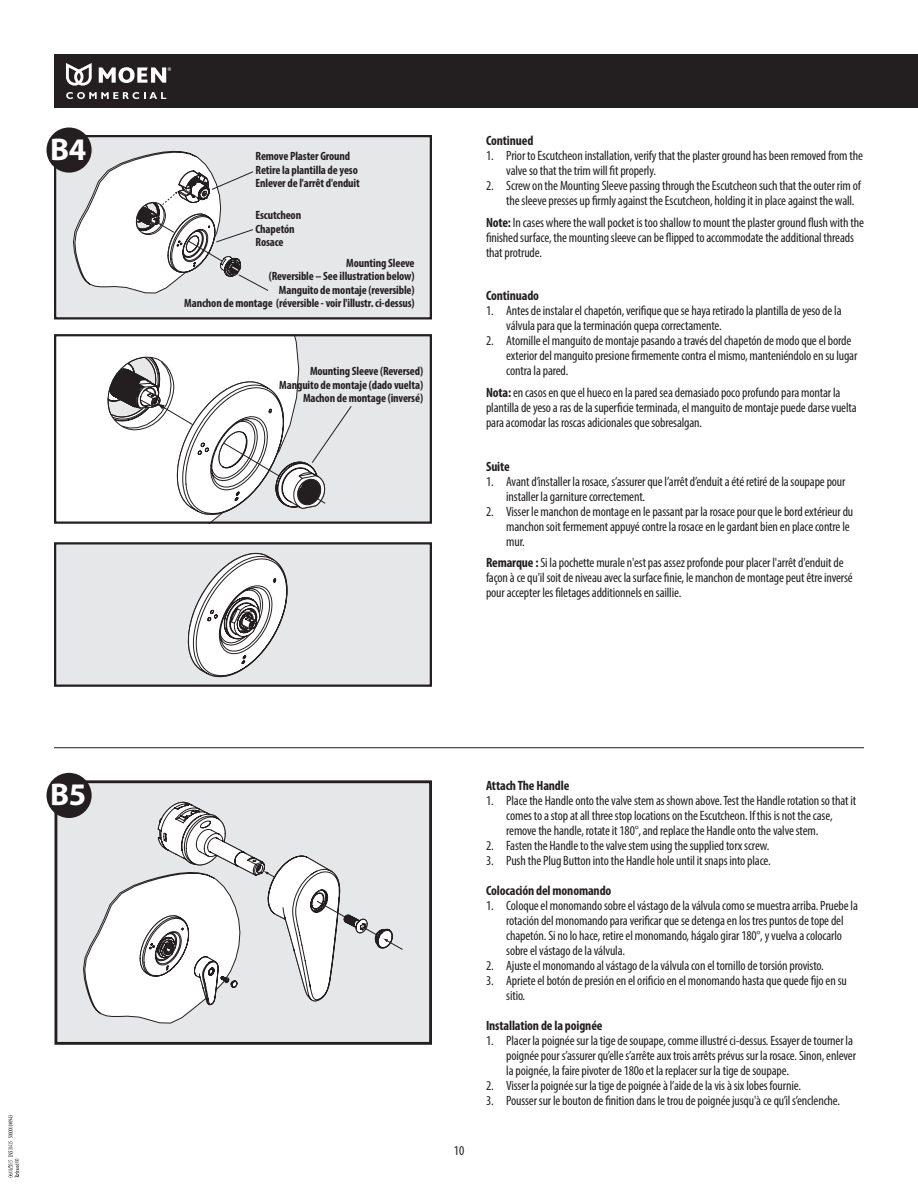
<style>
.page{position:relative;width:918px;height:1188px;background:#fff}
.page>*{position:absolute;margin:0;border:0;box-sizing:border-box;transform-origin:0 0}
.t1{font:700 31.5px "Myriad Pro";color:#fff}
.t2{font:condensed 13.5px/15px "Myriad Pro";letter-spacing:-.01em;color:#231f20}
.t3{font:700 condensed 13.5px "Myriad Pro";letter-spacing:-.01em;color:#231f20}
.t4{font:700 condensed 12px/13.5px "Myriad Pro";letter-spacing:-.01em;color:#231f20}
.s1{font-weight:700}
</style>
<div class="page">
<div style="left:54px;top:54px;width:864px;height:54px;background:#231f20"></div>
<svg style="left:99px;top:67px;width:72px;height:16px"></svg>
<svg style="left:66px;top:92px;width:100px;height:7px"></svg>
<svg style="left:66px;top:63px;width:26px;height:23px"></svg>
<div style="left:56px;top:782px;width:375px;height:261px;background:#e6e7e9"></div>
<svg style="left:83px;top:802px;width:320px;height:221px"></svg>
<div style="left:55px;top:780px;width:377px;height:265px;border:3px solid #231f20"></div>
<div style="left:55px;top:543px;width:376px;height:143px;background:#e6e7e9"></div>
<svg style="left:187px;top:553px;width:101px;height:124px"></svg>
<div style="left:54px;top:542px;width:378px;height:145px;border:2px solid #231f20"></div>
<div style="left:55px;top:335px;width:376px;height:188px;background:#e6e7e9"></div>
<div style="left:57px;top:337px;width:241px;height:184px;background:#fff"></div>
<div style="left:54px;top:334px;width:378px;height:190px;border:2px solid #231f20"></div>
<div style="left:55px;top:136px;width:376px;height:182px;background:#e6e7e9"></div>
<div style="left:54px;top:135px;width:378px;height:185px;border:2px solid #231f20"></div>
<svg style="left:73px;top:151px;width:196px;height:142px"></svg>
<svg style="left:104px;top:356px;width:248px;height:159px"></svg>
<div style="left:256px;top:151px;width:137px;height:41px;background:#e6e7e9"></div>
<div style="left:46px;top:128px;width:46px;height:45px;background:#231f20;border-radius:50%"></div>
<div style="left:46px;top:773px;width:46px;height:45px;background:#231f20;border-radius:50%"></div>
<hr style="left:54px;top:747px;width:810px;height:1px;background:#231f20">
<svg style="left:8px;top:1115px;width:11px;height:62px"></svg>
<h1 class="t1" style="left:50px;top:129px;width:38px">B4</h1>
<h1 class="t1" style="left:50px;top:774px;width:38px">B5</h1>
<p class="t4" style="left:256px;top:149px;width:106px">Remove Plaster Ground<br>Retire la plantilla de yeso<br>Enlever de l'arrêt d'enduit</p>
<p class="t4" style="left:256px;top:208px;width:47px">Escutcheon<br>Chapetón<br>Rosace</p>
<p class="t4" style="left:184px;top:256px;width:232px;text-align:right">Mounting Sleeve<br>(Reversible – See illustration below)<br>Manguito de montaje (reversible)<br>Manchon de montage (réversible - voir l'illustr. ci-dessus)</p>
<p class="t4" style="left:279px;top:364px;width:145px;text-align:right">Mounting Sleeve (Reversed)<br>Manguito de montaje (dado vuelta)<br>Machon de montage (inversé)</p>
<p class="t3" style="left:486px;top:132px;width:49px">Continued</p>
<p class="t2" style="left:506px;top:148px;width:358px;text-indent:-20px">1. Prior to Escutcheon installation, verify that the plaster ground has been removed from the valve so that the trim will fit properly.</p>
<p class="t2" style="left:506px;top:178px;width:356px;text-indent:-20px">2. Screw on the Mounting Sleeve passing through the Escutcheon such that the outer rim of the sleeve presses up firmly against the Escutcheon, holding it in place against the wall.</p>
<p class="t2" style="left:486px;top:215px;width:379px"><span class="s1">Note:</span> In cases where the wall pocket is too shallow to mount the plaster ground flush with the finished surface, the mounting sleeve can be flipped to accommodate the additional threads that protrude.</p>
<p class="t3" style="left:486px;top:287px;width:55px">Continuado</p>
<p class="t2" style="left:506px;top:303px;width:337px;text-indent:-20px">1. Antes de instalar el chapetón, verifique que se haya retirado la plantilla de yeso de la válvula para que la terminación quepa correctamente.</p>
<p class="t2" style="left:506px;top:333px;width:353px;text-indent:-20px">2. Atornille el manguito de montaje pasando a través del chapetón de modo que el borde exterior del manguito presione firmemente contra el mismo, manteniéndolo en su lugar contra la pared.</p>
<p class="t2" style="left:486px;top:385px;width:372px"><span class="s1">Nota:</span> en casos en que el hueco en la pared sea demasiado poco profundo para montar la plantilla de yeso a ras de la superficie terminada, el manguito de montaje puede darse vuelta para acomodar las roscas adicionales que sobresalgan.</p>
<p class="t3" style="left:486px;top:458px;width:25px">Suite</p>
<p class="t2" style="left:506px;top:473px;width:341px;text-indent:-20px">1. Avant d’installer la rosace, s’assurer que l’arrêt d’enduit a été retiré de la soupape pour installer la garniture correctement.</p>
<p class="t2" style="left:506px;top:503px;width:349px;text-indent:-20px">2. Visser le manchon de montage en le passant par la rosace pour que le bord extérieur du manchon soit fermement appuyé contre la rosace en le gardant bien en place contre le mur.</p>
<p class="t2" style="left:486px;top:555px;width:368px"><span class="s1">Remarque :</span> Si la pochette murale n'est pas assez profonde pour placer l'arrêt d'enduit de façon à ce qu'il soit de niveau avec la surface finie, le manchon de montage peut être inversé pour accepter les filetages additionnels en saillie.</p>
<p class="t2" style="left:454px;top:1143px;width:12px">10</p>
<p class="t3" style="left:486px;top:777px;width:85px">Attach The Handle</p>
<p class="t2" style="left:506px;top:793px;width:352px;text-indent:-20px">1. Place the Handle onto the valve stem as shown above. Test the Handle rotation so that it comes to a stop at all three stop locations on the Escutcheon. If this is not the case, remove the handle, rotate it 180°, and replace the Handle onto the valve stem.</p>
<p class="t2" style="left:486px;top:838px;width:285px">2. Fasten the Handle to the valve stem using the supplied torx screw.</p>
<p class="t2" style="left:486px;top:853px;width:286px">3. Push the Plug Button into the Handle hole until it snaps into place.</p>
<p class="t3" style="left:486px;top:882px;width:127px">Colocación del monomando</p>
<p class="t2" style="left:506px;top:898px;width:353px;text-indent:-20px">1. Coloque el monomando sobre el vástago de la válvula como se muestra arriba. Pruebe la rotación del monomando para verificar que se detenga en los tres puntos de tope del chapetón. Si no lo hace, retire el monomando, hágalo girar 180°, y vuelva a colocarlo sobre el vástago de la válvula.</p>
<p class="t2" style="left:486px;top:958px;width:339px">2. Ajuste el monomando al vástago de la válvula con el tornillo de torsión provisto.</p>
<p class="t2" style="left:506px;top:973px;width:342px;text-indent:-20px">3. Apriete el botón de presión en el orificio en el monomando hasta que quede fijo en su sitio.</p>
<p class="t3" style="left:486px;top:1017px;width:118px">Installation de la poignée</p>
<p class="t2" style="left:506px;top:1033px;width:351px;text-indent:-20px">1. Placer la poignée sur la tige de soupape, comme illustré ci-dessus. Essayer de tourner la poignée pour s’assurer qu’elle s’arrête aux trois arrêts prévus sur la rosace. Sinon, enlever la poignée, la faire pivoter de 180o et la replacer sur la tige de soupape.</p>
<p class="t2" style="left:486px;top:1078px;width:316px">2. Visser la poignée sur la tige de poignée à l’aide de la vis à six lobes fournie.</p>
<p class="t2" style="left:486px;top:1093px;width:356px">3. Pousser sur le bouton de finition dans le trou de poignée jusqu'à ce qu’il s’enclenche.</p>
</div>
